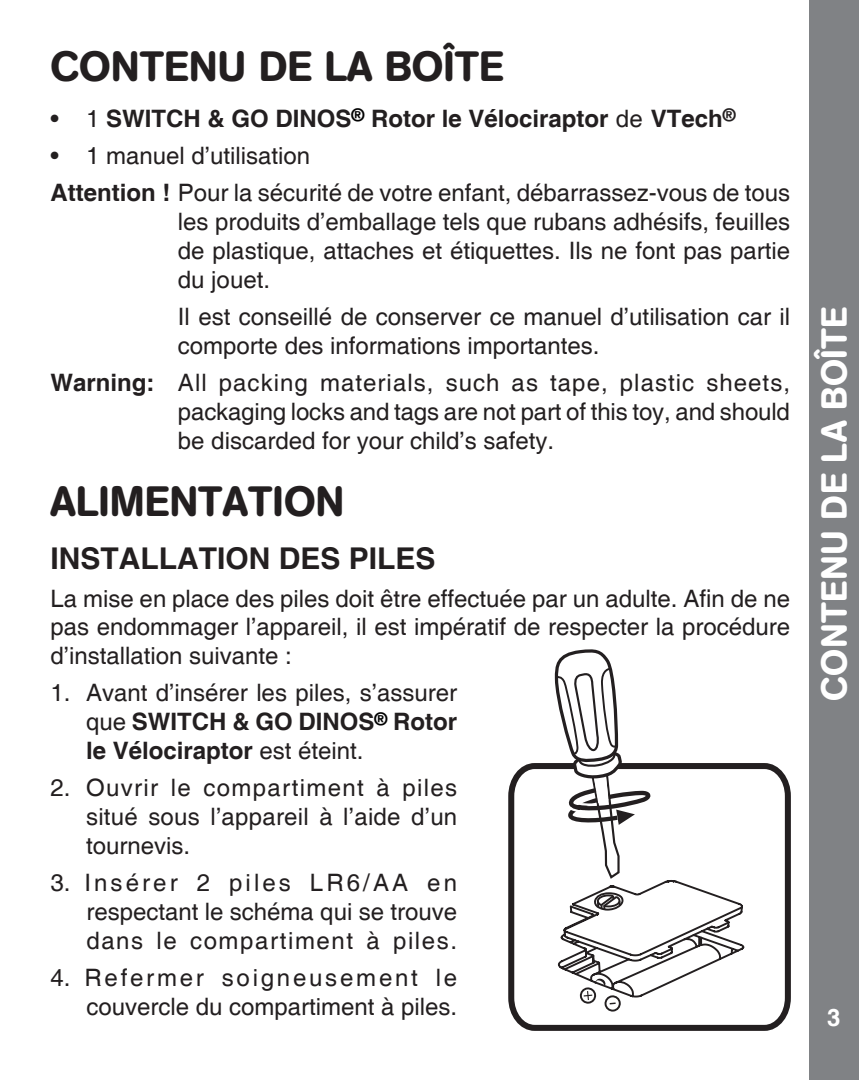
<style>
.page{position:relative;width:859px;height:1080px;background:#fff}
.page>*{position:absolute;margin:0;border:0;box-sizing:border-box;transform-origin:0 0}
.Headline{font:500 42px "AG Book Rounded";color:#231f20}
.Body_text{font:500 36px "AG Book Rounded";letter-spacing:.02em;color:#fff}
.point{font:700 30px "Helvetica";color:#231f20}
.notes{font:24px/28.8px "Helvetica";color:#231f20;text-align:justify}
.point-2{font:24px/28.8px "Helvetica";color:#231f20;text-align:justify}
.point-3{font:700 24px "Helvetica";color:#231f20}
.Body_text_hang{font:700 24px "Helvetica";color:#fff}
.s1{font-weight:400}
.s2{font-weight:700}
</style>
<div class="page">
<div style="left:809px;top:0;width:50px;height:1080px;background:#808285"></div>
<svg style="left:508px;top:763px;width:283px;height:268px"></svg>
<div style="left:604px;top:995px;width:17px;height:17px;border:2px solid #231f20;border-radius:50%"></div>
<svg style="left:553px;top:649px;width:192px;height:355px"></svg>
<p class="Headline" style="left:50px;top:42px;width:455px">CONTENU DE LA BOÎTE</p>
<p class="point-3" style="left:50px;top:104px;width:687px"><span class="s1">• 1</span> SWITCH &amp; GO DINOS<sup>®</sup> Rotor le Vélociraptor <span class="s1">de</span> VTech<sup>®</sup></p>
<p class="point-2" style="left:50px;top:142px;width:261px">• 1 manuel d’utilisation</p>
<p class="notes" style="left:178px;top:179px;width:614px;text-indent:-128px"><span class="s2">Attention !</span> Pour la sécurité de votre enfant, débarrassez-vous de tous les produits d’emballage tels que rubans adhésifs, feuilles de plastique, attaches et étiquettes. Ils ne font pas partie du jouet.</p>
<p class="notes" style="left:178px;top:303px;width:614px">Il est conseillé de conserver ce manuel d’utilisation car il comporte des informations importantes.</p>
<p class="notes" style="left:178px;top:369px;width:614px;text-indent:-128px"><span class="s2">Warning:</span> All packing materials, such as tape, plastic sheets, packaging locks and tags are not part of this toy, and should be discarded for your child’s safety.</p>
<p class="Headline" style="left:50px;top:477px;width:296px">ALIMENTATION</p>
<p class="point" style="left:50px;top:540px;width:387px">INSTALLATION DES PILES</p>
<p class="point-2" style="left:50px;top:585px;width:741px">La mise en place des piles doit être effectuée par un adulte. Afin de ne pas endommager l’appareil, il est impératif de respecter la procédure d’installation suivante :</p>
<p class="notes" style="left:86px;top:680px;width:373px;text-indent:-36px">1. Avant d’insérer les piles, s’assurer que <span class="s2">SWITCH &amp; GO DINOS</span><sup>®</sup> <span class="s2">Rotor le Vélociraptor</span> est éteint.</p>
<p class="notes" style="left:86px;top:774px;width:373px;text-indent:-36px">2. Ouvrir le compartiment à piles situé sous l’appareil à l’aide d’un tournevis.</p>
<p class="notes" style="left:86px;top:869px;width:372px;text-indent:-36px">3. Insérer 2 piles LR6/AA en respectant le schéma qui se trouve dans le compartiment à piles.</p>
<p class="notes" style="left:50px;top:964px;width:408px;text-align:right">4. Refermer soigneusement le couvercle du compartiment à piles.</p>
<p class="Body_text" style="left:813px;top:701px;width:395px;rotate:-90deg">CONTENU DE LA BOÎTE</p>
<p class="Body_text_hang" style="left:827px;top:1003px;width:15px">3</p>
</div>
